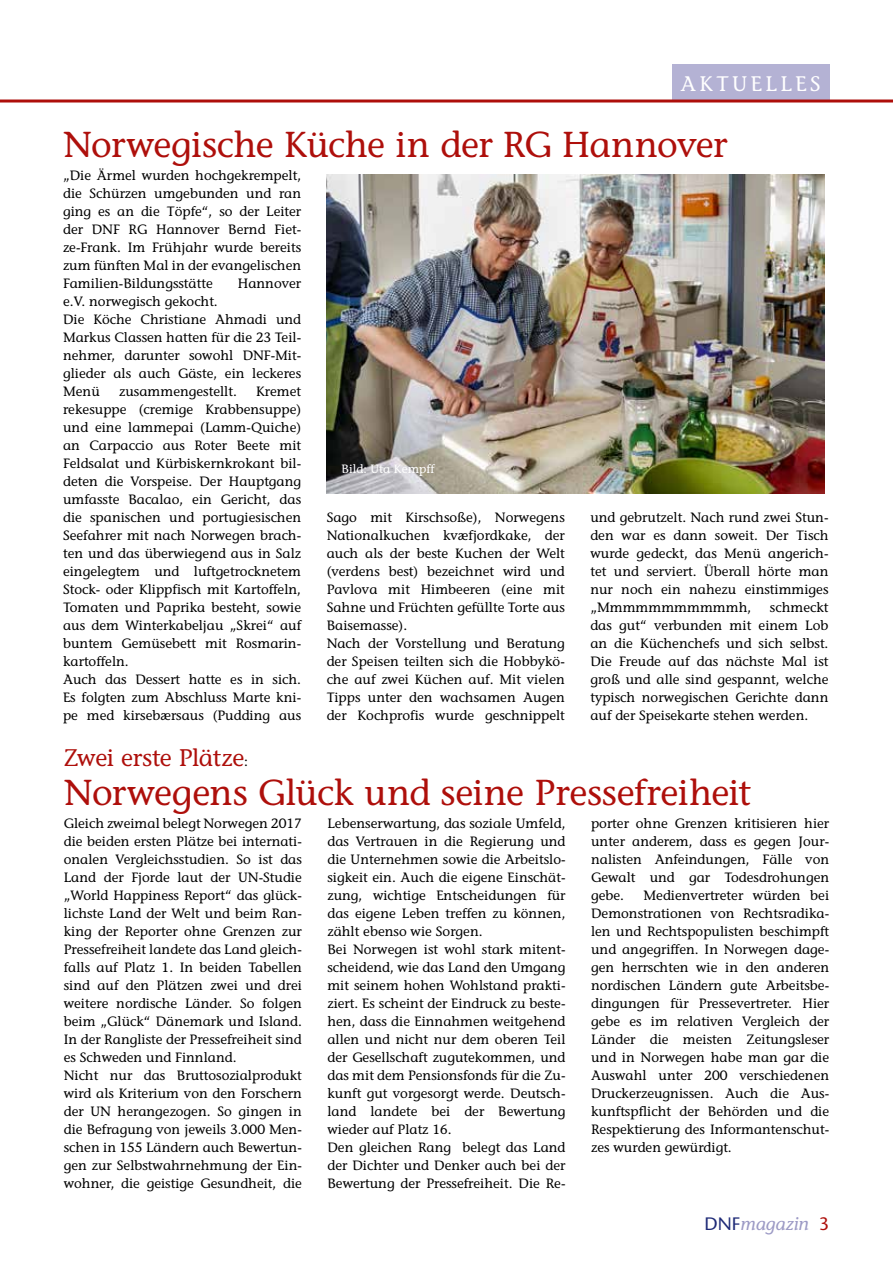
<style>
.page{position:relative;width:893px;height:1263px;background:#fff}
.page>*{position:absolute;margin:0;border:0;box-sizing:border-box;transform-origin:0 0}
.t1{font:36px "Stone Informal";letter-spacing:-.01em;color:#ae0f0b}
.t2{font:24px "Stone Informal";letter-spacing:-.02em;color:#ae0f0b}
.t3{font:21px "Stone Informal";letter-spacing:.16em;color:#fff}
.t4{font:italic 18px "Stone Informal";color:#9c9ac5}
.t5{font:13.5px/18px "Stone Informal";color:#000;text-align:justify}
.t6{font:12px "Stone Informal";color:#fff}
.s1{font-size:13.5px;color:#000}
.s2{font-family:"Stone Sans";font-style:normal;color:#1e2a77}
.s3{font-family:"Stone Sans";font-style:normal;color:#ae0f0b}
</style>
<div class="page">
<div style="left:672px;top:64px;width:157px;height:35px;background:#b4b2d4"></div>
<hr style="left:0;top:99px;width:893px;height:3px;background:#ae0f0b">
<img style="left:326px;top:174px;width:498px;height:319px">
<h3 class="t3" style="left:680px;top:71px;width:142px">AKTUELLES</h3>
<h1 class="t1" style="left:63px;top:123px;width:665px">Norwegische Küche in der RG Hannover</h1>
<p class="t5" style="left:63px;top:166px;width:240px">„Die Ärmel wurden hochgekrempelt, die Schürzen umgebunden und ran ging es an die Töpfe“, so der Leiter der DNF RG Hannover Bernd Fiet&shy;ze-Frank. Im Frühjahr wurde bereits zum fünften Mal in der evangelischen Familien-Bildungsstätte</p>
<p class="t5" style="left:238px;top:274px;width:65px">Hannover</p>
<p class="t5" style="left:63px;top:292px;width:240px;text-align:left">e.V. norwegisch gekocht.<br>Die Köche Christiane Ahmadi und<br>Markus Classen hatten für die 23 Teil&shy;nehmer, darunter sowohl DNF-Mit&shy;glieder als auch Gäste, ein leckeres<br>Menü</p>
<p class="t5" style="left:119px;top:382px;width:119px">zusammengestellt.</p>
<p class="t5" style="left:63px;top:382px;width:240px;text-align:left;text-indent:193px">Kremet rekesuppe (cremige Krabbensuppe) und eine lammepai (Lamm-Quiche) an Carpaccio aus Roter Beete mit<br>Feldsalat und Kürbiskernkrokant bil&shy;deten die Vorspeise. Der Hauptgang umfasste Bacalao, ein Gericht, das die spanischen und portugiesischen<br>Seefahrer mit nach Norwegen brach&shy;ten und das überwiegend aus in Salz eingelegtem und luftgetrocknetem<br>Stock- oder Klippfisch mit Kartoffeln,<br>Tomaten und Paprika besteht, sowie aus dem Winterkabeljau „Skrei“ auf buntem Gemüsebett mit Rosmarin&shy;kartoffeln.<br>Auch das Dessert hatte es in sich.<br>Es folgten zum Abschluss Marte kni&shy;pe med kirsebærsaus (Pudding aus</p>
<p class="t6" style="left:342px;top:462px;width:94px">Bild: Uta Kempff</p>
<p class="t5" style="left:327px;top:508px;width:240px;text-align:left">Sago mit Kirschsoße), Norwegens<br>Nationalkuchen kvæfjordkake, der auch als der beste Kuchen der Welt (verdens best) bezeichnet wird und<br>Pavlova mit Himbeeren (eine mit<br>Sahne und Früchten gefüllte Torte aus<br>Baisemasse).<br>Nach der Vorstellung und Beratung der Speisen teilten sich die Hobbykö&shy;che auf zwei Küchen auf. Mit vielen<br>Tipps unter den wachsamen Augen der Kochprofis wurde geschnippelt</p>
<p class="t5" style="left:590px;top:508px;width:240px">und gebrutzelt. Nach rund zwei Stun&shy;den war es dann soweit. Der Tisch wurde gedeckt, das Menü angerich&shy;tet und serviert. Überall hörte man nur noch ein nahezu einstimmiges „Mmmmmmmmmmmh,</p>
<p class="t5" style="left:590px;top:598px;width:240px;text-indent:180px">schmeckt das gut“ verbunden mit einem Lob an die Küchenchefs und sich selbst.<br>Die Freude auf das nächste Mal ist groß und alle sind gespannt, welche typisch norwegischen Gerichte dann auf der Speisekarte stehen werden.</p>
<h2 class="t2" style="left:64px;top:744px;width:186px">Zwei erste Plätze<span class="s1">:</span></h2>
<h1 class="t1" style="left:64px;top:771px;width:689px">Norwegens Glück und seine Pressefreiheit</h1>
<p class="t5" style="left:64px;top:814px;width:240px;text-align:left">Gleich zweimal belegt Norwegen 2017 die beiden ersten Plätze bei internati&shy;onalen Vergleichsstudien. So ist das Land der Fjorde laut der UN-Studie „World Happiness Report“ das glück&shy;lichste Land der Welt und beim Ran&shy;king der Reporter ohne Grenzen zur Pressefreiheit landete das Land gleich&shy;falls auf Platz 1. In beiden Tabellen sind auf den Plätzen zwei und drei weitere nordische Länder. So folgen beim „Glück“ Dänemark und Island.<br>In der Rangliste der Pressefreiheit sind es Schweden und Finnland.<br>Nicht nur das Bruttosozialprodukt wird als Kriterium von den Forschern der UN herangezogen. So gingen in die Befragung von jeweils 3.000 Men&shy;schen in 155 Ländern auch Bewertun&shy;gen zur Selbstwahrnehmung der Ein&shy;wohner, die geistige Gesundheit, die</p>
<p class="t5" style="left:327px;top:814px;width:240px;text-align:left">Lebenserwartung, das soziale Umfeld, das Vertrauen in die Regierung und die Unternehmen sowie die Arbeitslo&shy;sigkeit ein. Auch die eigene Einschät&shy;zung, wichtige Entscheidungen für das eigene Leben treffen zu können, zählt ebenso wie Sorgen.<br>Bei Norwegen ist wohl stark mitent&shy;scheidend, wie das Land den Umgang mit seinem hohen Wohlstand prakti&shy;ziert. Es scheint der Eindruck zu beste&shy;hen, dass die Einnahmen weitgehend allen und nicht nur dem oberen Teil der Gesellschaft zugutekommen, und das mit dem Pensionsfonds für die Zu&shy;kunft gut vorgesorgt werde. Deutsch&shy;land landete bei der Bewertung wieder auf Platz 16.<br>Den gleichen Rang belegt das Land der Dichter und Denker auch bei der Bewertung der Pressefreiheit. Die Re-</p>
<p class="t5" style="left:591px;top:814px;width:240px">porter ohne Grenzen kritisieren hier unter anderem, dass es gegen Jour&shy;nalisten Anfeindungen, Fälle von Gewalt und gar Todesdrohungen gebe.</p>
<p class="t5" style="left:591px;top:886px;width:240px;text-indent:52px">Medienvertreter würden bei Demonstrationen von Rechtsradika&shy;len und Rechtspopulisten beschimpft und angegriffen. In Norwegen dage&shy;gen herrschten wie in den anderen nordischen Ländern gute Arbeitsbe&shy;dingungen für Pressevertreter. Hier gebe es im relativen Vergleich der Länder die meisten Zeitungsleser und in Norwegen habe man gar die Auswahl unter 200 verschiedenen Druckerzeugnissen. Auch die Aus&shy;kunftspflicht der Behörden und die Respektierung des Informantenschut&shy;zes wurden gewürdigt.</p>
<h3 class="t4" style="left:704px;top:1213px;width:126px"><span class="s2">DNF</span>magazin <span class="s3">3</span></h3>
</div>
